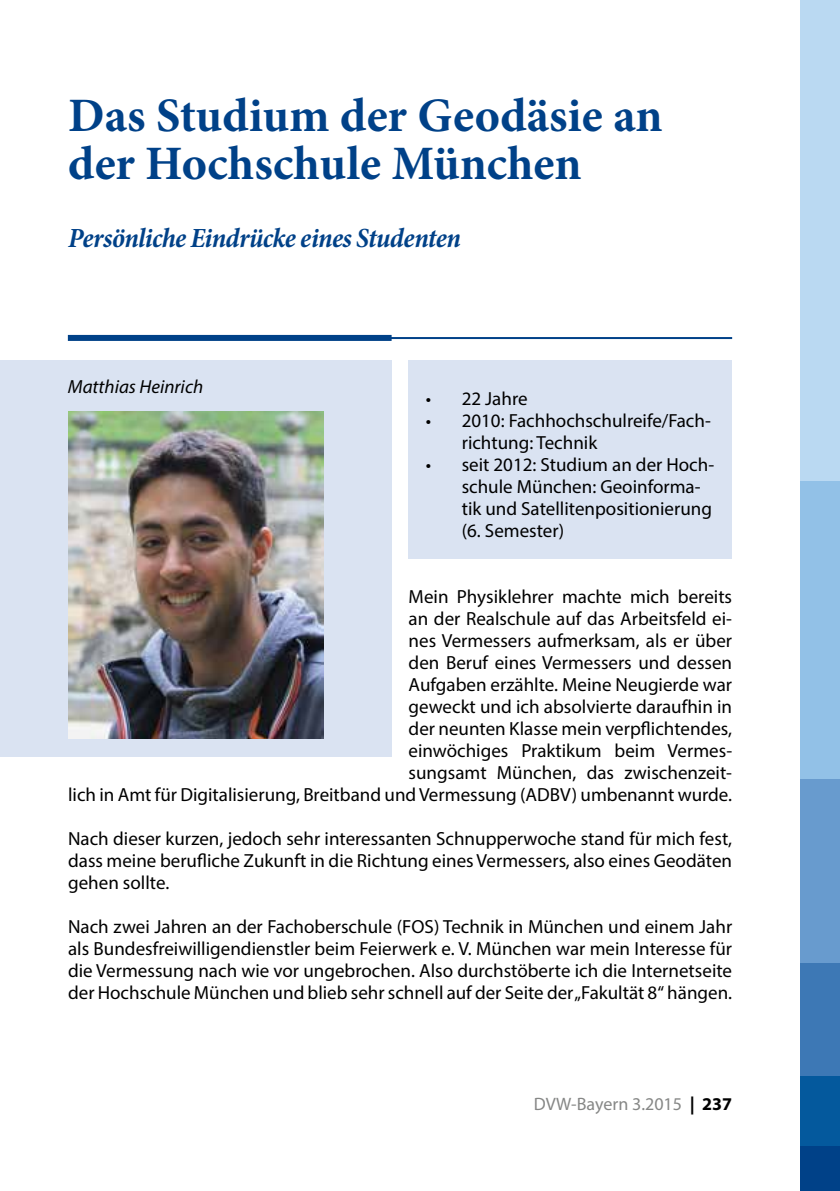
<style>
.page{position:relative;width:840px;height:1191px;background:#fff}
.page>*{position:absolute;margin:0;border:0;box-sizing:border-box;transform-origin:0 0}
.t1{font:700 48px/48px "Minion Pro";color:#004188}
.t2{font:italic 700 condensed 28px "Minion Pro";letter-spacing:-.025em;color:#004188}
.t3{font:19px/22px "Myriad Pro";color:#000;text-align:justify}
.t4{font:italic 19px "Myriad Pro";color:#000}
.t5{font:18px "Myriad Pro";color:#868786}
.s1{font-weight:700;color:#000}
</style>
<div class="page">
<hr style="left:68px;top:337px;width:663px;height:2px;background:#004188">
<div style="left:68px;top:335px;width:323px;height:6px;background:#004188"></div>
<div style="left:0;top:360px;width:391px;height:396px;background:#dae3f2"></div>
<div style="left:799px;top:0;width:40px;height:481px;background:#bad9f2"></div>
<div style="left:799px;top:481px;width:40px;height:298px;background:#92c1e7"></div>
<div style="left:799px;top:779px;width:40px;height:184px;background:#689bce"></div>
<div style="left:799px;top:963px;width:40px;height:114px;background:#3d78b5"></div>
<div style="left:799px;top:1076px;width:40px;height:70px;background:#04599d"></div>
<div style="left:799px;top:1146px;width:40px;height:45px;background:#004188"></div>
<img style="left:68px;top:411px;width:255px;height:327px">
<div style="left:408px;top:360px;width:323px;height:198px;background:#dae3f2"></div>
<h1 class="t1" style="left:68px;top:91px;width:595px">Das Studium der Geodäsie an der Hochschule München</h1>
<h2 class="t2" style="left:68px;top:218px;width:394px">Persönliche Eindrücke eines Studenten</h2>
<p class="t4" style="left:68px;top:375px;width:137px">Matthias Heinrich</p>
<p class="t3" style="left:425px;top:387px;width:103px">• 22 Jahre</p>
<p class="t3" style="left:461px;top:409px;width:250px;text-indent:-36px">• 2010: Fachhochschulreife/Fach&shy;richtung: Technik</p>
<p class="t3" style="left:461px;top:453px;width:254px;text-align:left;text-indent:-36px">• seit 2012: Studium an der Hoch&shy;schule München: Geoinforma&shy;tik und Satellitenpositionierung (6. Semester)</p>
<p class="t3" style="left:68px;top:585px;width:665px;text-align:right">Mein Physiklehrer machte mich bereits<br>an der Realschule auf das Arbeitsfeld ei-<br>nes Vermessers aufmerksam, als er über<br>den Beruf eines Vermessers und dessen<br>Aufgaben erzählte. Meine Neugierde war<br>geweckt und ich absolvierte daraufhin in<br>der neunten Klasse mein verpflichtendes,<br>einwöchiges Praktikum beim Vermes-<br>sungsamt München, das zwischenzeit-<br>lich in Amt für Digitalisierung, Breitband und Vermessung (ADBV) umbenannt wurde.</p>
<p class="t3" style="left:68px;top:827px;width:665px">Nach dieser kurzen, jedoch sehr interessanten Schnupperwoche stand für mich fest, dass meine berufliche Zukunft in die Richtung eines Vermessers, also eines Geodäten gehen sollte.</p>
<p class="t3" style="left:68px;top:915px;width:665px">Nach zwei Jahren an der Fachoberschule (FOS) Technik in München und einem Jahr als Bundesfreiwilligendienstler beim Feierwerk e. V. München war mein Interesse für die Vermessung nach wie vor ungebrochen. Also durchstöberte ich die Internetseite der Hochschule München und blieb sehr schnell auf der Seite der „Fakultät 8“ hängen.</p>
<p class="t5" style="left:533px;top:1093px;width:200px">DVW-Bayern 3.2015 <span class="s1">| 237</span></p>
</div>
